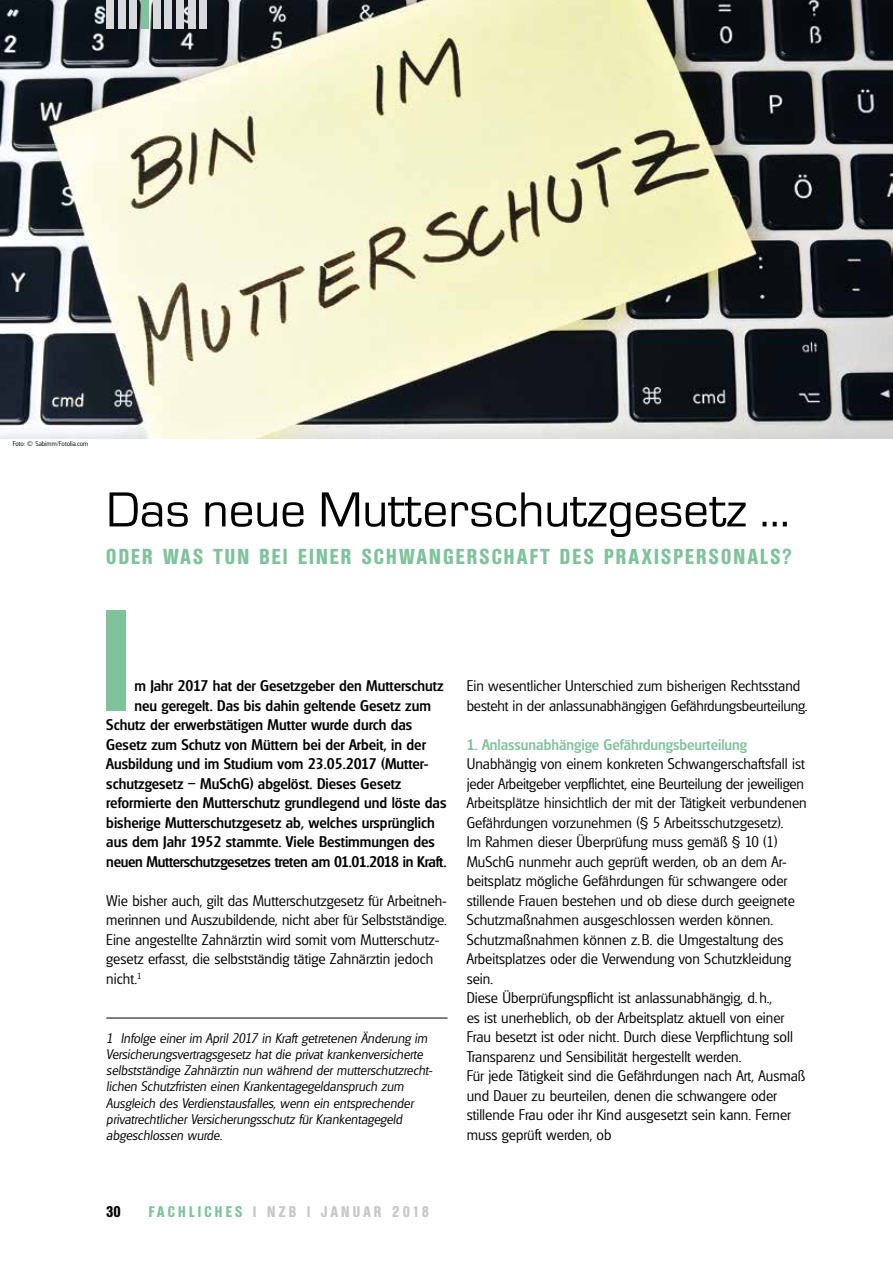
<style>
.page{position:relative;width:893px;height:1263px;background:#fff}
.page>*{position:absolute;margin:0;border:0;box-sizing:border-box;transform-origin:0 0}
.t1{font:700 150.45px "Micro Square";color:#80c29c}
.t2{font:51px "Micro Square";color:#000}
.t3{font:700 condensed 21px "Olympia";letter-spacing:.11em;color:#80c29c}
.t4{font:300 15px/19.5px "Glasgow";color:#000}
.t5{font:500 15px "Glasgow";color:#000}
.t6{font:500 15px "Glasgow";letter-spacing:-.02em;color:#000}
.t7{font:500 15px "Glasgow";color:#80c29c}
.t8{font:700 condensed 15px "Olympia";letter-spacing:.215em;color:#c6c7c8}
.t9{font:700 condensed 15px "Olympia";color:#000}
.t10{font:italic 300 13.5px/16.2px "Glasgow";color:#000}
.t11{font:300 6.75px "Glasgow";color:#000}
.s1{color:#80c29c}
</style>
<div class="page">
<img style="left:0;top:0;width:893px;height:438px">
<div style="left:106px;top:0;width:8px;height:28px;background:#d9dadb"></div>
<div style="left:118px;top:0;width:8px;height:28px;background:#d9dadb"></div>
<div style="left:130px;top:0;width:7px;height:28px;background:#d9dadb"></div>
<div style="left:141px;top:0;width:8px;height:28px;background:#80c29c"></div>
<div style="left:153px;top:0;width:8px;height:28px;background:#d9dadb"></div>
<div style="left:165px;top:0;width:7px;height:28px;background:#d9dadb"></div>
<div style="left:176px;top:0;width:8px;height:28px;background:#d9dadb"></div>
<div style="left:188px;top:0;width:8px;height:28px;background:#d9dadb"></div>
<div style="left:200px;top:0;width:7px;height:28px;background:#d9dadb"></div>
<hr style="left:106px;top:1018px;width:342px;height:1px;background:#000">
<p class="t11" style="left:13px;top:439px;width:77px">Foto: © Sabimm/Fotolia.com</p>
<h2 class="t2" style="left:106px;top:482px;width:685px">Das neue Mutterschutzgesetz …</h2>
<h3 class="t3" style="left:106px;top:545px;width:687px">ODER WAS TUN BEI EINER SCHWANGERSCHAFT DES PRAXISPERSONALS?</h3>
<h1 class="t1" style="left:97px;top:579px;width:38px">I</h1>
<p class="t5" style="left:134px;top:677px;width:311px">m Jahr 2017 hat der Gesetzgeber den Mutterschutz</p>
<p class="t5" style="left:134px;top:696px;width:298px">neu geregelt. Das bis dahin geltende Gesetz zum</p>
<p class="t5" style="left:106px;top:716px;width:307px">Schutz der erwerbstätigen Mutter wurde durch das</p>
<p class="t5" style="left:106px;top:735px;width:321px">Gesetz zum Schutz von Müttern bei der Arbeit, in der</p>
<p class="t5" style="left:106px;top:755px;width:323px">Ausbildung und im Studium vom 23.05.2017 (Mutter-</p>
<p class="t5" style="left:106px;top:774px;width:297px">schutzgesetz – MuSchG) abgelöst. Dieses Gesetz</p>
<p class="t5" style="left:106px;top:794px;width:342px">reformierte den Mutterschutz grundlegend und löste das</p>
<p class="t5" style="left:106px;top:813px;width:330px">bisherige Mutterschutzgesetz ab, welches ursprünglich</p>
<p class="t5" style="left:106px;top:833px;width:330px">aus dem Jahr 1952 stammte. Viele Bestimmungen des</p>
<p class="t6" style="left:106px;top:852px;width:342px">neuen Mutterschutzgesetzes treten am 01.01.2018 in Kraft.</p>
<p class="t4" style="left:106px;top:891px;width:342px">Wie bisher auch, gilt das Mutterschutzgesetz für Arbeitneh&shy;merinnen und Auszubildende, nicht aber für Selbstständige.<br>Eine angestellte Zahnärztin wird somit vom Mutterschutz&shy;gesetz erfasst, die selbstständig tätige Zahnärztin jedoch nicht.<sup>1</sup></p>
<p class="t10" style="left:106px;top:1030px;width:328px">1 Infolge einer im April 2017 in Kraft getretenen Änderung im Versicherungsvertragsgesetz hat die privat krankenversicherte selbstständige Zahnärztin nun während der mutterschutzrecht&shy;lichen Schutzfristen einen Krankentagegeldanspruch zum Ausgleich des Verdienstausfalles, wenn ein entsprechender privatrechtlicher Versicherungsschutz für Krankentagegeld abgeschlossen wurde.</p>
<p class="t4" style="left:467px;top:676px;width:342px">Ein wesentlicher Unterschied zum bisherigen Rechtsstand besteht in der anlassunabhängigen Gefährdungsbeurteilung.</p>
<p class="t7" style="left:467px;top:735px;width:282px">1. Anlassunabhängige Gefährdungsbeurteilung</p>
<p class="t4" style="left:467px;top:754px;width:342px">Unabhängig von einem konkreten Schwangerschaftsfall ist jeder Arbeitgeber verpflichtet, eine Beurteilung der jeweiligen Arbeitsplätze hinsichtlich der mit der Tätigkeit verbundenen Gefährdungen vorzunehmen (§ 5 Arbeitsschutzgesetz).<br>Im Rahmen dieser Überprüfung muss gemäß § 10 (1)<br>MuSchG nunmehr auch geprüft werden, ob an dem Ar&shy;beitsplatz mögliche Gefährdungen für schwangere oder stillende Frauen bestehen und ob diese durch geeignete Schutzmaßnahmen ausgeschlossen werden können.<br>Schutzmaßnahmen können z.B. die Umgestaltung des Arbeitsplatzes oder die Verwendung von Schutzkleidung sein.<br>Diese Überprüfungspflicht ist anlassunabhängig, d.h.,<br>es ist unerheblich, ob der Arbeitsplatz aktuell von einer Frau besetzt ist oder nicht. Durch diese Verpflichtung soll Transparenz und Sensibilität hergestellt werden.<br>Für jede Tätigkeit sind die Gefährdungen nach Art, Ausmaß und Dauer zu beurteilen, denen die schwangere oder stillende Frau oder ihr Kind ausgesetzt sein kann. Ferner muss geprüft werden, ob</p>
<p class="t9" style="left:106px;top:1203px;width:16px">30</p>
<p class="t8" style="left:149px;top:1203px;width:282px"><span class="s1">FACHLICHES</span> | NZB | JANUAR 2018</p>
</div>
